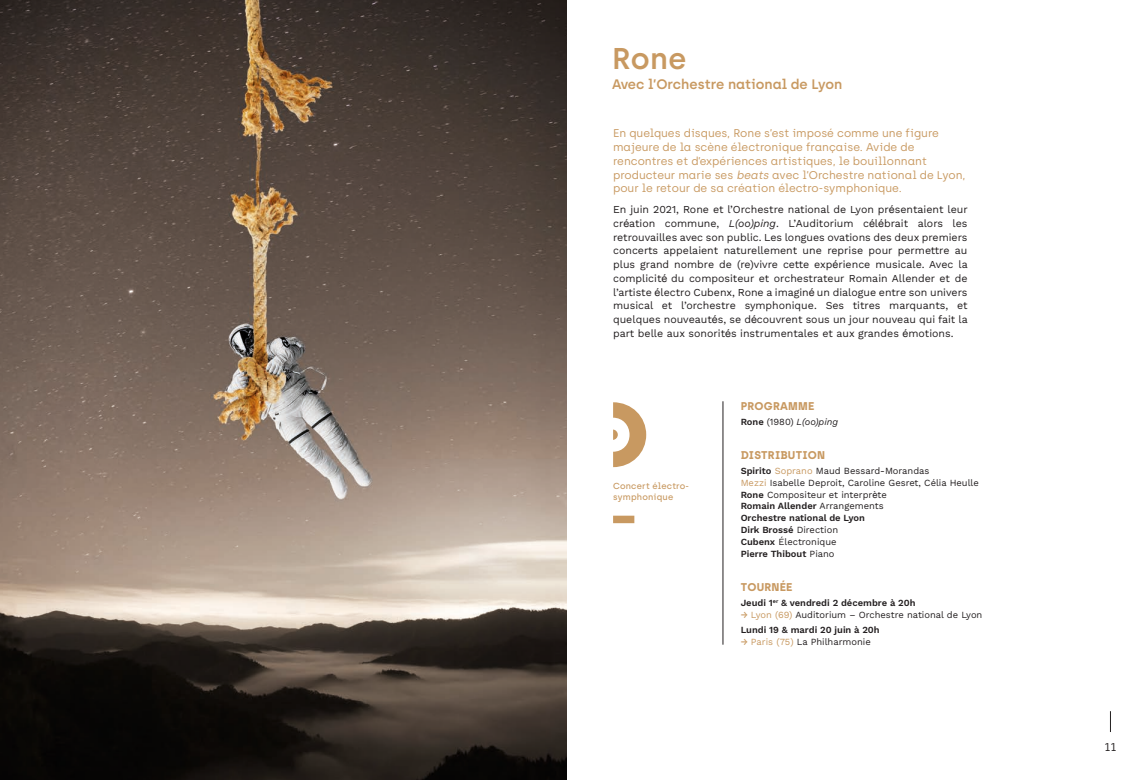
<style>
.page{position:relative;width:1134px;height:780px;background:#fff}
.page>*{position:absolute;margin:0;border:0;box-sizing:border-box;transform-origin:0 0}
.t1{font:600 30px "Archia";color:#c89961}
.t2{font:600 13.75px "Archia";color:#c89961}
.t3{font:11.25px/13.8px "Archia";color:#c89961}
.t4{font:700 11.25px "Archia";letter-spacing:.02em;color:#c89961}
.t5{font:11.25px "Archia";color:#231f20}
.Corps{font:10.62px/13.8px "Work Sans";color:#231f20;text-align:justify}
.Corps-2{font:9.38px/11.9px "Work Sans";color:#231f20}
.t6{font:600 9.38px "Work Sans";color:#231f20}
.Corps-3{font:italic 9.38px "Work Sans";color:#231f20}
.t7{font:500 8.75px/11.2px "Archia";letter-spacing:.02em;color:#c89961}
.s1{font-style:italic}
.s2{font-family:"Arial Unicode MS"}
.s3{font-weight:600;font-style:normal}
.s4{font-style:normal}
.s5{font-weight:600}
.s6{color:#c89961}
.s7{font-weight:500;color:#c89961}
</style>
<div class="page">
<svg style="left:1110px;top:711px;width:1px;height:21px"></svg>
<img style="left:0;top:0;width:567px;height:780px">
<hr style="left:723px;top:401px;width:1px;height:243px;background:#231f20">
<div style="left:613px;top:515px;width:21px;height:8px;background:#c89961"></div>
<svg style="left:613px;top:402px;width:33px;height:65px"></svg>
<p class="t1" style="left:612px;top:40px;width:76px">Rone</p>
<p class="t2" style="left:612px;top:75px;width:232px">Avec l’Orchestre national de Lyon</p>
<p class="t3" style="left:613px;top:126px;width:354px">En quelques disques, Rone s’est imposé comme une figure majeure de la scène électronique française. Avide de rencontres et d’expériences artistiques, le bouillonnant producteur marie ses <span class="s1">beats</span> avec l’Orchestre national de Lyon, pour le retour de sa création électro-symphonique.</p>
<p class="Corps" style="left:613px;top:202px;width:356px">En juin 2021, Rone et l’Orchestre national de Lyon pr<span class="s2">é</span>sentaient leur cr<span class="s2">é</span>ation commune, <span class="s1">L(oo)ping</span>. L’Auditorium c<span class="s2">é</span>l<span class="s2">é</span>brait alors les retrouvailles avec son public. Les longues ovations des deux premiers concerts appelaient naturellement une reprise pour permettre au plus grand nombre de (re)vivre cette exp<span class="s2">é</span>rience musicale. Avec la complicit<span class="s2">é</span> du compositeur et orchestrateur Romain Allender et de l’artiste <span class="s2">é</span>lectro Cubenx, Rone a imagin<span class="s2">é</span> un dialogue entre son univers musical et l’orchestre symphonique. Ses titres marquants, et quelques nouveaut<span class="s2">é</span>s, se d<span class="s2">é</span>couvrent sous un jour nouveau qui fait la part belle aux sonorit<span class="s2">é</span>s instrumentales et aux grandes <span class="s2">é</span>motions.</p>
<p class="t7" style="left:613px;top:480px;width:77px">Concert électro&shy;symphonique</p>
<p class="t4" style="left:741px;top:399px;width:75px">PROGRAMME</p>
<p class="Corps-3" style="left:741px;top:414px;width:99px"><span class="s3">Rone</span> <span class="s4">(1980)</span> L(oo)ping</p>
<p class="t4" style="left:741px;top:448px;width:86px">DISTRIBUTION</p>
<p class="Corps-2" style="left:741px;top:464px;width:240px"><span class="s5">Spirito</span> <span class="s6">Soprano</span> Maud Bessard-Morandas<br><span class="s6">Mezzi</span> Isabelle Deproit, Caroline Gesret, Célia Heulle<br><span class="s5">Rone</span> Compositeur et interpr<span class="s2">è</span>te<br><span class="s5">Romain Allender</span> Arrangements<br><span class="s5">Orchestre national de Lyon<br>Dirk Brossé</span> Direction<br><span class="s5">Cubenx</span> Électronique<br><span class="s5">Pierre Thibout</span> Piano</p>
<p class="t4" style="left:741px;top:580px;width:53px">TOURNÉE</p>
<p class="t6" style="left:741px;top:597px;width:176px">Jeudi 1<sup>er</sup> &amp; vendredi 2 décembre à 20h</p>
<p class="Corps-2" style="left:741px;top:608px;width:243px"><span class="s7">→</span> <span class="s6">Lyon (69)</span> Auditorium – Orchestre national de Lyon</p>
<p class="t6" style="left:741px;top:624px;width:141px">Lundi 19 &amp; mardi 20 juin à 20h</p>
<p class="Corps-2" style="left:741px;top:635px;width:132px"><span class="s7">→</span> <span class="s6">Paris (75)</span> La Philharmonie</p>
<p class="t5" style="left:1104px;top:740px;width:13px">11</p>
</div>
